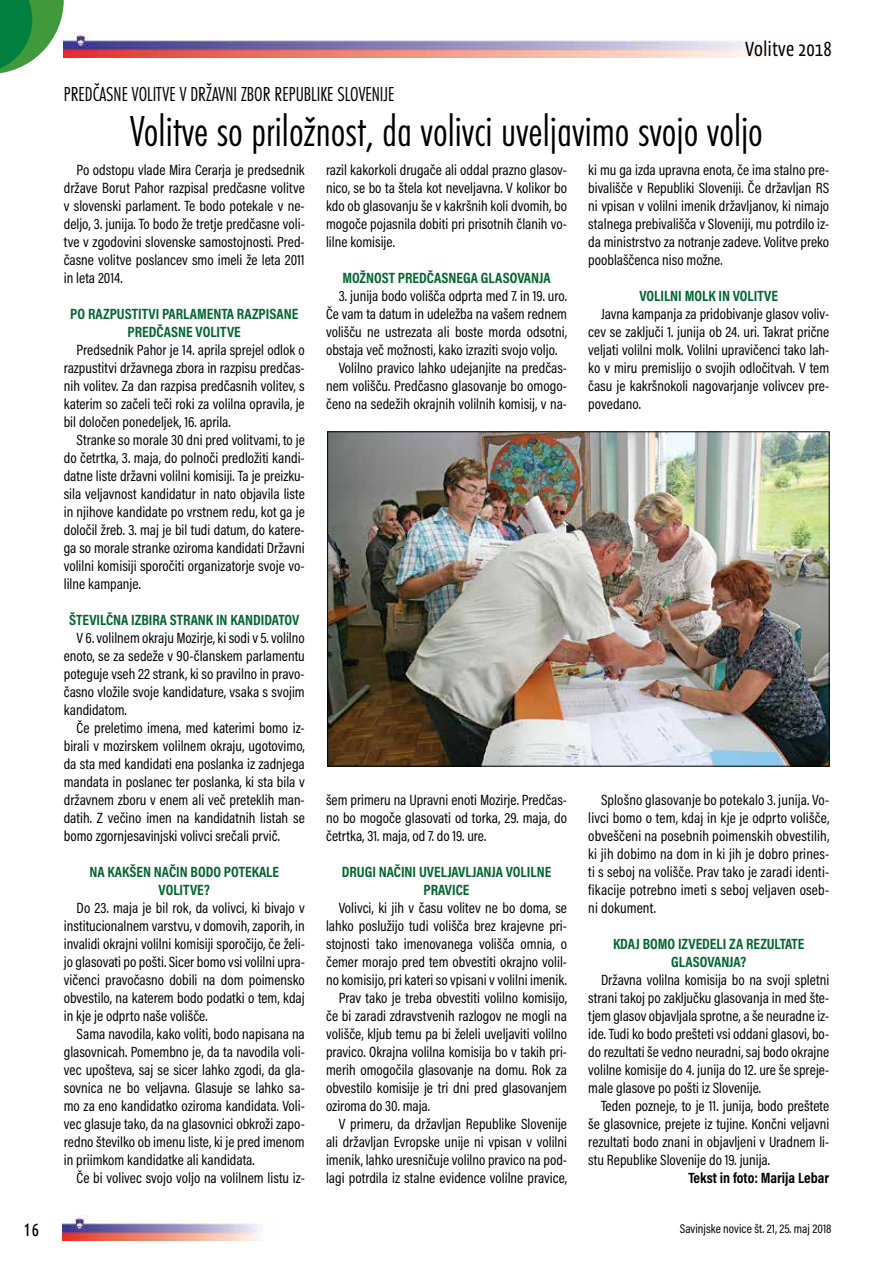
<style>
.page{position:relative;width:893px;height:1263px;background:#fff}
.page>*{position:absolute;margin:0;border:0;box-sizing:border-box;transform-origin:0 0}
.t1{font:45px "Futura TEE Ligh Cond";color:#000}
.t2{font:21px "Futura TEE Ligh Cond";color:#000}
.t3{font:21px "Vista Sans Nar OTCE";color:#000}
.t4{font:18px "Ubuntu Condensed";color:#000}
.t5{font:15px/18px "Acumin Pro Cond";color:#000;text-align:justify}
.t6{font:700 15px/18px "Acumin Pro Cond";color:#00652e;text-align:center}
.t7{font:700 15px "Acumin Pro Cond";color:#000}
.t8{font:12.75px "Acumin Pro Cond";color:#000}
</style>
<div class="page">
<svg style="left:0;top:0;width:64px;height:74px"></svg>
<img style="left:64px;top:33px;width:694px;height:25px">
<img style="left:62px;top:1215px;width:200px;height:25px">
<img style="left:329px;top:434px;width:498px;height:330px">
<h2 class="t3" style="left:745px;top:37px;width:88px">Volitve 2018</h2>
<h2 class="t2" style="left:64px;top:82px;width:332px">PREDČASNE VOLITVE V DRŽAVNI ZBOR REPUBLIKE SLOVENIJE</h2>
<h1 class="t1" style="left:130px;top:105px;width:634px">Volitve so priložnost, da volivci uveljavimo svojo voljo</h1>
<p class="t5" style="left:64px;top:160px;width:242px;text-indent:13px">Po odstopu vlade Mira Cerarja je predsednik države Borut Pahor razpisal predčasne volitve v slovenski parlament. Te bodo potekale v ne&shy;deljo, 3. junija. To bodo že tretje predčasne voli&shy;tve v zgodovini slovenske samostojnosti. Pred&shy;časne volitve poslancev smo imeli že leta 2011 in leta 2014.</p>
<p class="t6" style="left:70px;top:304px;width:230px">PO RAZPUSTITVI PARLAMENTA RAZPISANE<br>PREDČASNE VOLITVE</p>
<p class="t5" style="left:64px;top:340px;width:242px;text-indent:13px">Predsednik Pahor je 14. aprila sprejel odlok o razpustitvi državnega zbora in razpisu predčas&shy;nih volitev. Za dan razpisa predčasnih volitev, s katerim so začeli teči roki za volilna opravila, je bil določen ponedeljek, 16. aprila.</p>
<p class="t5" style="left:64px;top:430px;width:242px;text-indent:13px">Stranke so morale 30 dni pred volitvami, to je do četrtka, 3. maja, do polnoči predložiti kandi&shy;datne liste državni volilni komisiji. Ta je preizku&shy;sila veljavnost kandidatur in nato objavila liste in njihove kandidate po vrstnem redu, kot ga je določil žreb. 3. maj je bil tudi datum, do katere&shy;ga so morale stranke oziroma kandidati Državni volilni komisiji sporočiti organizatorje svoje vo&shy;lilne kampanje.</p>
<p class="t6" style="left:69px;top:610px;width:232px">ŠTEVILČNA IZBIRA STRANK IN KANDIDATOV</p>
<p class="t5" style="left:64px;top:628px;width:242px;text-indent:13px">V 6. volilnem okraju Mozirje, ki sodi v 5. volilno enoto, se za sedeže v 90-članskem parlamentu poteguje vseh 22 strank, ki so pravilno in pravo&shy;časno vložile svoje kandidature, vsaka s svojim kandidatom.</p>
<p class="t5" style="left:64px;top:718px;width:242px;text-indent:13px">Če preletimo imena, med katerimi bomo iz&shy;birali v mozirskem volilnem okraju, ugotovimo, da sta med kandidati ena poslanka iz zadnjega mandata in poslanec ter poslanka, ki sta bila v državnem zboru v enem ali več preteklih man&shy;datih. Z večino imen na kandidatnih listah se bomo zgornjesavinjski volivci srečali prvič.</p>
<p class="t6" style="left:90px;top:862px;width:191px">NA KAKŠEN NAČIN BODO POTEKALE<br>VOLITVE?</p>
<p class="t5" style="left:64px;top:898px;width:242px;text-indent:13px">Do 23. maja je bil rok, da volivci, ki bivajo v institucionalnem varstvu, v domovih, zaporih, in invalidi okrajni volilni komisiji sporočijo, če želi&shy;jo glasovati po pošti. Sicer bomo vsi volilni upra&shy;vičenci pravočasno dobili na dom poimensko obvestilo, na katerem bodo podatki o tem, kdaj in kje je odprto naše volišče.</p>
<p class="t5" style="left:64px;top:1024px;width:242px;text-indent:13px">Sama navodila, kako voliti, bodo napisana na glasovnicah. Pomembno je, da ta navodila voli&shy;vec upošteva, saj se sicer lahko zgodi, da gla&shy;sovnica ne bo veljavna. Glasuje se lahko sa&shy;mo za eno kandidatko oziroma kandidata. Voli&shy;vec glasuje tako, da na glasovnici obkroži zapo&shy;redno številko ob imenu liste, ki je pred imenom in priimkom kandidatke ali kandidata.</p>
<p class="t5" style="left:77px;top:1168px;width:230px">Če bi volivec svojo voljo na volilnem listu iz-</p>
<p class="t5" style="left:326px;top:160px;width:242px">razil kakorkoli drugače ali oddal prazno glasov&shy;nico, se bo ta štela kot neveljavna. V kolikor bo kdo ob glasovanju še v kakršnih koli dvomih, bo mogoče pojasnila dobiti pri prisotnih članih vo&shy;lilne komisije.</p>
<p class="t6" style="left:342px;top:268px;width:210px">MOŽNOST PREDČASNEGA GLASOVANJA</p>
<p class="t5" style="left:339px;top:286px;width:230px">3. junija bodo volišča odprta med 7. in 19. uro.</p>
<p class="t5" style="left:326px;top:304px;width:242px">Če vam ta datum in udeležba na vašem rednem</p>
<p class="t5" style="left:326px;top:322px;width:242px">volišču ne ustrezata ali boste morda odsotni,</p>
<p class="t5" style="left:326px;top:340px;width:233px">obstaja več možnosti, kako izraziti svojo voljo.</p>
<p class="t5" style="left:339px;top:358px;width:230px">Volilno pravico lahko udejanjite na predčas-</p>
<p class="t5" style="left:326px;top:376px;width:242px">nem volišču. Predčasno glasovanje bo omogo-</p>
<p class="t5" style="left:326px;top:394px;width:242px">čeno na sedežih okrajnih volilnih komisij, v na-</p>
<p class="t5" style="left:588px;top:160px;width:242px">ki mu ga izda upravna enota, če ima stalno pre&shy;bivališče v Republiki Sloveniji. Če državljan RS ni vpisan v volilni imenik državljanov, ki nimajo stalnega prebivališča v Sloveniji, mu potrdilo iz&shy;da ministrstvo za notranje zadeve. Volitve preko pooblaščenca niso možne.</p>
<p class="t6" style="left:639px;top:286px;width:140px">VOLILNI MOLK IN VOLITVE</p>
<p class="t5" style="left:588px;top:304px;width:242px;text-indent:13px">Javna kampanja za pridobivanje glasov voliv&shy;cev se zaključi 1. junija ob 24. uri. Takrat prične veljati volilni molk. Volilni upravičenci tako lah&shy;ko v miru premislijo o svojih odločitvah. V tem času je kakršnokoli nagovarjanje volivcev pre&shy;povedano.</p>
<p class="t5" style="left:326px;top:790px;width:242px">šem primeru na Upravni enoti Mozirje. Predčas&shy;no bo mogoče glasovati od torka, 29. maja, do četrtka, 31. maja, od 7. do 19. ure.</p>
<p class="t6" style="left:342px;top:862px;width:211px">DRUGI NAČINI UVELJAVLJANJA VOLILNE<br>PRAVICE</p>
<p class="t5" style="left:339px;top:898px;width:230px">Volivci, ki jih v času volitev ne bo doma, se</p>
<p class="t5" style="left:326px;top:916px;width:242px">lahko poslužijo tudi volišča brez krajevne pri-</p>
<p class="t5" style="left:326px;top:934px;width:242px">stojnosti tako imenovanega volišča omnia, o</p>
<p class="t5" style="left:326px;top:952px;width:242px">čemer morajo pred tem obvestiti okrajno volil-</p>
<p class="t5" style="left:326px;top:970px;width:242px">no komisijo, pri kateri so vpisani v volilni imenik.</p>
<p class="t5" style="left:339px;top:988px;width:230px">Prav tako je treba obvestiti volilno komisijo,</p>
<p class="t5" style="left:326px;top:1006px;width:242px">če bi zaradi zdravstvenih razlogov ne mogli na</p>
<p class="t5" style="left:326px;top:1024px;width:242px">volišče, kljub temu pa bi želeli uveljaviti volilno</p>
<p class="t5" style="left:326px;top:1042px;width:242px">pravico. Okrajna volilna komisija bo v takih pri-</p>
<p class="t5" style="left:326px;top:1060px;width:242px">merih omogočila glasovanje na domu. Rok za</p>
<p class="t5" style="left:326px;top:1078px;width:242px">obvestilo komisije je tri dni pred glasovanjem</p>
<p class="t5" style="left:326px;top:1096px;width:106px">oziroma do 30. maja.</p>
<p class="t5" style="left:339px;top:1114px;width:230px">V primeru, da državljan Republike Slovenije</p>
<p class="t5" style="left:326px;top:1132px;width:242px">ali državljan Evropske unije ni vpisan v volilni</p>
<p class="t5" style="left:326px;top:1150px;width:242px">imenik, lahko uresničuje volilno pravico na pod-</p>
<p class="t5" style="left:326px;top:1168px;width:242px">lagi potrdila iz stalne evidence volilne pravice,</p>
<p class="t5" style="left:588px;top:790px;width:242px;text-indent:13px">Splošno glasovanje bo potekalo 3. junija. Vo&shy;livci bomo o tem, kdaj in kje je odprto volišče, obveščeni na posebnih poimenskih obvestilih, ki jih dobimo na dom in ki jih je dobro prines&shy;ti s seboj na volišče. Prav tako je zaradi identi&shy;fikacije potrebno imeti s seboj veljaven oseb&shy;ni dokument.</p>
<p class="t6" style="left:613px;top:934px;width:193px">KDAJ BOMO IZVEDELI ZA REZULTATE<br>GLASOVANJA?</p>
<p class="t5" style="left:588px;top:970px;width:242px;text-indent:13px">Državna volilna komisija bo na svoji spletni strani takoj po zaključku glasovanja in med šte&shy;tjem glasov objavljala sprotne, a še neuradne iz&shy;ide. Tudi ko bodo prešteti vsi oddani glasovi, bo&shy;do rezultati še vedno neuradni, saj bodo okrajne volilne komisije do 4. junija do 12. ure še spreje&shy;male glasove po pošti iz Slovenije.</p>
<p class="t5" style="left:588px;top:1096px;width:242px;text-indent:13px">Teden pozneje, to je 11. junija, bodo preštete še glasovnice, prejete iz tujine. Končni veljavni rezultati bodo znani in objavljeni v Uradnem li&shy;stu Republike Slovenije do 19. junija.</p>
<p class="t7" style="left:688px;top:1167px;width:142px">Tekst in foto: Marija Lebar</p>
<p class="t4" style="left:24px;top:1219px;width:17px">16</p>
<p class="t8" style="left:680px;top:1221px;width:153px">Savinjske novice št. 21, 25. maj 2018</p>
</div>
